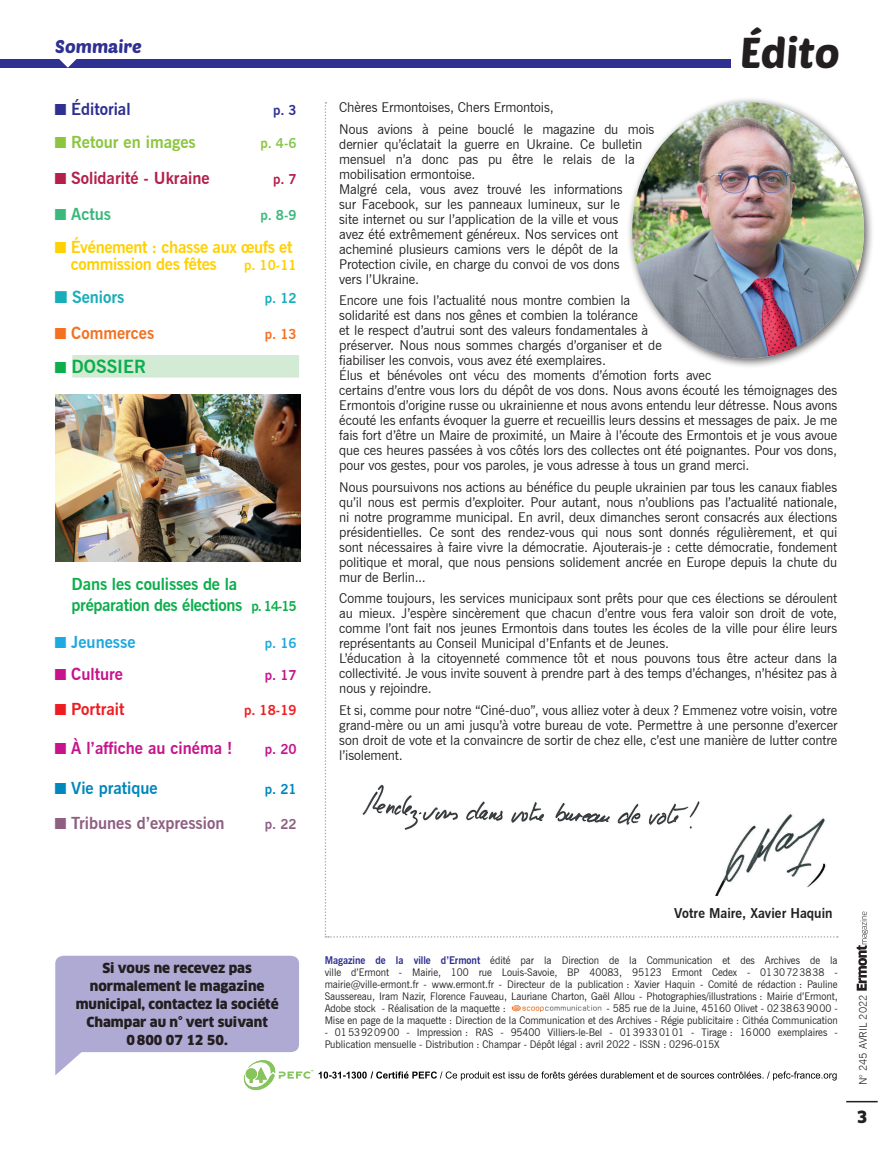
<style>
.page{position:relative;width:893px;height:1149px;background:#fff}
.page>*{position:absolute;margin:0;border:0;box-sizing:border-box;transform-origin:0 0}
.t1{font:42px "Poetsen One";letter-spacing:-.005em;color:#231f20}
.t2{font:700 18px "News Gothic BT";color:#0cae4c}
.t3{font:18px "Poetsen One";color:#2e3092}
.t4{font:700 16.5px/21px "News Gothic BT";letter-spacing:-.02em;color:#0cae4c}
.t5{font:700 16.5px/16.5px "News Gothic BT";letter-spacing:-.02em;color:#fed105}
.t6{font:700 16.5px "News Gothic BT";color:#c7148c}
.t7{font:700 16.5px "News Gothic BT";color:#8e5f80}
.t8{font:700 16.5px "News Gothic BT";color:#b41f4b}
.t9{font:700 16.5px "News Gothic BT";color:#8bc63e}
.t10{font:700 16.5px "News Gothic BT";color:#0087bd}
.t11{font:700 16.5px "News Gothic BT";color:#2e3092}
.t12{font:700 16.5px "News Gothic BT";color:#f37121}
.t13{font:700 16.5px "News Gothic BT";color:#1fa9e1}
.t14{font:700 16.5px "News Gothic BT";color:#ee1d23}
.t15{font:700 16.5px "News Gothic BT";color:#17aeba}
.t16{font:700 16.5px "News Gothic BT";color:#39b97a}
.t17{font:900 16.5px "Clan OT";color:#231f20}
.t18{font:13.5px/15px "News Gothic BT";letter-spacing:-.01em;color:#231f20}
.t19{font:900 13.5px/18px "Clan OT";color:#231f20;text-align:center}
.t20{font:700 13.5px "News Gothic BT";color:#231f20}
.t21{font:700 13.5px "News Gothic BT";color:#c7148c}
.t22{font:700 13.5px "News Gothic BT";color:#fed105}
.t23{font:700 13.5px "News Gothic BT";color:#ee1d23}
.t24{font:700 13.5px "News Gothic BT";color:#89c650}
.t25{font:700 13.5px "News Gothic BT";color:#39b97a}
.t26{font:700 13.5px "News Gothic BT";color:#17aeba}
.t27{font:700 13.5px "News Gothic BT";color:#f37121}
.t28{font:700 13.5px "News Gothic BT";color:#1fa9e1}
.t29{font:700 13.5px "News Gothic BT";color:#0087bd}
.t30{font:700 13.5px "News Gothic BT";color:#8e5f80}
.t31{font:700 13.5px "News Gothic BT";color:#2e3092}
.t32{font:700 13.5px "News Gothic BT";color:#b41f4b}
.t33{font:10.5px/12px "News Gothic BT";letter-spacing:-.005em;color:#231f20;text-align:justify;scale:.95 1}
.t34{font:300 10.5px "News Gothic BT";color:#231f20}
.s1{font-family:"Zingbats Regular SWFTE";font-weight:400;font-size:19.5px}
.s2{color:#8bc63e}
.s3{font-family:"Zingbats Regular SWFTE";font-weight:400;font-size:21px}
.s4{font-size:13.5px}
.s5{font-weight:700;color:#2e3092}
</style>
<div class="page">
<div style="left:0;top:60px;width:731px;height:8px;background:#2e3092"></div>
<hr style="left:846px;top:1100px;width:32px;height:1px;background:#231f20">
<svg style="left:857px;top:911px;width:11px;height:79px"></svg>
<div style="left:72px;top:355px;width:227px;height:22px;background:#d3ead4"></div>
<svg style="left:319px;top:1071px;width:518px;height:9px"></svg>
<img style="left:511px;top:1005px;width:91px;height:6px">
<svg style="left:55px;top:955px;width:258px;height:134px"></svg>
<div style="left:626px;top:96px;width:248px;height:272px;background:#231f20;opacity:.7"></div>
<img style="left:838px;top:102px;width:26px;height:256px">
<svg style="left:55px;top:59px;width:25px;height:9px"></svg>
<svg style="left:325px;top:102px;width:513px;height:835px"></svg>
<img style="left:703px;top:811px;width:134px;height:84px">
<img style="left:55px;top:395px;width:245px;height:166px">
<img style="left:342px;top:778px;width:399px;height:58px">
<h2 class="t3" style="left:55px;top:35px;width:88px">Sommaire</h2>
<p class="t11" style="left:55px;top:99px;width:77px"><span class="s1">n</span> Éditorial</p>
<p class="t31" style="left:273px;top:102px;width:25px">p. 3</p>
<p class="t9" style="left:55px;top:132px;width:142px"><span class="s1">n</span> Retour en images</p>
<p class="t24" style="left:260px;top:135px;width:38px"><span class="s2">p.</span> 4-6</p>
<p class="t8" style="left:55px;top:168px;width:156px"><span class="s1">n</span> Solidarité - Ukraine</p>
<p class="t32" style="left:273px;top:171px;width:25px">p. 7</p>
<p class="t16" style="left:55px;top:204px;width:57px"><span class="s1">n</span> Actus</p>
<p class="t25" style="left:260px;top:207px;width:38px">p. 8-9</p>
<p class="t5" style="left:71px;top:239px;width:223px;text-indent:-15px"><span class="s1">n</span> Événement : chasse aux œufs et commission des fêtes</p>
<p class="t22" style="left:244px;top:257px;width:54px">p. 10-11</p>
<p class="t15" style="left:55px;top:287px;width:71px"><span class="s3">n</span> Seniors</p>
<p class="t26" style="left:265px;top:290px;width:33px">p. 12</p>
<p class="t12" style="left:55px;top:323px;width:101px"><span class="s1">n</span> Commerces</p>
<p class="t27" style="left:265px;top:326px;width:33px">p. 13</p>
<h2 class="t2" style="left:55px;top:356px;width:92px"><span class="s1">n</span> DOSSIER</h2>
<p class="t4" style="left:72px;top:573px;width:227px">Dans les coulisses de la préparation des élections <span class="s4">p. 14-15</span></p>
<p class="t13" style="left:55px;top:631px;width:82px"><span class="s1">n</span> Jeunesse</p>
<p class="t28" style="left:265px;top:634px;width:33px">p. 16</p>
<p class="t6" style="left:55px;top:664px;width:69px"><span class="s1">n</span> Culture</p>
<p class="t21" style="left:265px;top:667px;width:33px">p. 17</p>
<p class="t14" style="left:55px;top:699px;width:71px"><span class="s1">n</span> Portrait</p>
<p class="t23" style="left:244px;top:702px;width:54px">p. 18-19</p>
<p class="t6" style="left:55px;top:738px;width:179px"><span class="s1">n</span> À l’affiche au cinéma !</p>
<p class="t21" style="left:265px;top:741px;width:33px">p. 20</p>
<p class="t10" style="left:55px;top:778px;width:104px"><span class="s1">n</span> Vie pratique</p>
<p class="t29" style="left:265px;top:781px;width:33px">p. 21</p>
<p class="t7" style="left:55px;top:812px;width:171px"><span class="s1">n</span> Tribunes d’expression</p>
<p class="t30" style="left:265px;top:815px;width:33px">p. 22</p>
<h1 class="t1" style="left:740px;top:26px;width:101px">Édito</h1>
<p class="t18" style="left:339px;top:97px;width:317px;line-height:21.5px">Chères Ermontoises, Chers Ermontois,<br>Nous avions à peine bouclé le magazine du mois</p>
<p class="t18" style="left:339px;top:136px;width:305px">dernier qu’éclatait la guerre en Ukraine. Ce bulletin mensuel n’a donc pas pu être le relais de la mobilisation ermontoise.<br>Malgré cela, vous avez trouvé les informations sur Facebook, sur les panneaux lumineux, sur le site internet ou sur l’application de la ville et vous avez été extrêmement généreux. Nos services ont acheminé plusieurs camions vers le dépôt de la Protection civile, en charge du convoi de vos dons vers l’Ukraine.</p>
<p class="t18" style="left:339px;top:293px;width:500px">Encore une fois l’actualité nous montre combien la<br>solidarité est dans nos gênes et combien la tolérance<br>et le respect d’autrui sont des valeurs fondamentales à<br>préserver. Nous nous sommes chargés d’organiser et de<br>fiabiliser les convois, vous avez été exemplaires.<br>Élus et bénévoles ont vécu des moments d’émotion forts avec<br>certains d’entre vous lors du dépôt de vos dons. Nous avons écouté les témoignages des Ermontois d’origine russe ou ukrainienne et nous avons entendu leur détresse. Nous avons écouté les enfants évoquer la guerre et recueillis leurs dessins et messages de paix. Je me fais fort d’être un Maire de proximité, un Maire à l’écoute des Ermontois et je vous avoue que ces heures passées à vos côtés lors des collectes ont été poignantes. Pour vos dons, pour vos gestes, pour vos paroles, je vous adresse à tous un grand merci.</p>
<p class="t18" style="left:339px;top:479px;width:500px;text-align:justify">Nous poursuivons nos actions au bénéfice du peuple ukrainien par tous les canaux fiables qu’il nous est permis d’exploiter. Pour autant, nous n’oublions pas l’actualité nationale, ni notre programme municipal. En avril, deux dimanches seront consacrés aux élections présidentielles. Ce sont des rendez-vous qui nous sont donnés régulièrement, et qui sont nécessaires à faire vivre la démocratie. Ajouterais-je : cette démocratie, fondement politique et moral, que nous pensions solidement ancrée en Europe depuis la chute du mur de Berlin...</p>
<p class="t18" style="left:339px;top:590px;width:500px">Comme toujours, les services municipaux sont prêts pour que ces élections se déroulent au mieux. J’espère sincèrement que chacun d’entre vous fera valoir son droit de vote, comme l’ont fait nos jeunes Ermontois dans toutes les écoles de la ville pour élire leurs représentants au Conseil Municipal d’Enfants et de Jeunes.<br>L’éducation à la citoyenneté commence tôt et nous pouvons tous être acteur dans la collectivité. Je vous invite souvent à prendre part à des temps d’échanges, n’hésitez pas à nous y rejoindre.</p>
<p class="t18" style="left:339px;top:702px;width:500px;text-align:justify">Et si, comme pour notre “Ciné-duo”, vous alliez voter à deux ? Emmenez votre voisin, votre grand-mère ou un ami jusqu’à votre bureau de vote. Permettre à une personne d’exercer son droit de vote et la convaincre de sortir de chez elle, c’est une manière de lutter contre l’isolement.</p>
<p class="t19" style="left:76px;top:958px;width:204px">Si vous ne recevez pas normalement le magazine municipal, contactez la société<br>Champar au n° vert suivant<br>0800 07 12 50.</p>
<p class="t20" style="left:674px;top:904px;width:160px">Votre Maire, Xavier Haquin</p>
<p class="t33" style="left:325px;top:953px;width:542px"><span class="s5">Magazine de la ville d’Ermont</span> édité par la Direction de la Communication et des Archives de la ville d’Ermont - Mairie, 100 rue Louis-Savoie, BP 40083, 95123 Ermont Cedex - 0130723838 - mairie@ville-ermont.fr - www.ermont.fr - Directeur de la publication : Xavier Haquin - Comité de rédaction : Pauline Saussereau, Iram Nazir, Florence Fauveau, Lauriane Charton, Gaël Allou - Photographies/illustrations : Mairie d’Ermont, Adobe stock - Réalisation de la maquette :</p>
<p class="t33" style="left:325px;top:1001px;width:541px;text-align:right">- 585 rue de la Juine, 45160 Olivet - 0238639000 -<br>Mise en page de la maquette : Direction de la Communication et des Archives - Régie publicitaire : Cithéa Communication</p>
<p class="t33" style="left:325px;top:1025px;width:541px">- 0153920900 - Impression : RAS - 95400 Villiers-le-Bel - 0139330101 - Tirage : 16000 exemplaires -<br>Publication mensuelle - Distribution : Champar - Dépôt légal : avril 2022 - ISSN : 0296-015X</p>
<p class="t34" style="left:857px;top:1084px;width:92px;rotate:-90deg">N° 245 AVRIL 2022</p>
<p class="t17" style="left:857px;top:1107px;width:12px">3</p>
</div>
